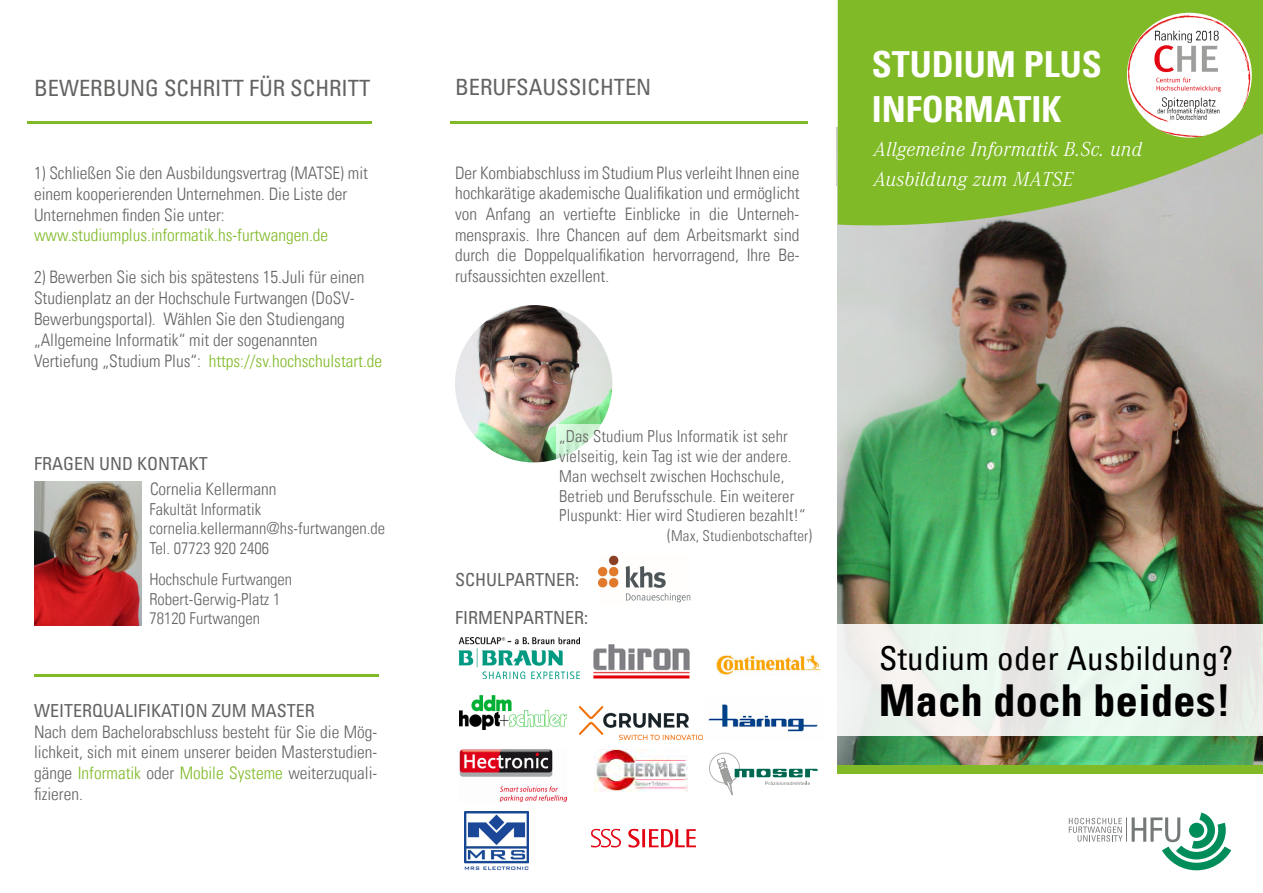
<style>
.page{position:relative;width:1263px;height:893px;background:#fff}
.page>*{position:absolute;margin:0;border:0;box-sizing:border-box;transform-origin:0 0}
.t1{font:44.1px "Univers Com 67 Bold Cond";letter-spacing:.01em;color:#000}
.t2{font:36px/45px "Univers Com 67 Bold Cond";color:#fff}
.t3{font:condensed 33px "Univers Com 57";letter-spacing:.01em;color:#000}
.t4{font:condensed 22.5px "Univers Com 57";color:#636362}
.t5{font:italic 300 21px/30px "Corporate A";letter-spacing:.01em;color:#fff}
.t6{font:condensed 18px "Univers Com 57";color:#636362}
.t7{font:17.25px/20.7px "Univers Com 47 Light Cond";color:#636362}
.t8{font:17.25px "Univers Com 47 Light Cond";color:#80ba27}
.t9{font:16.5px/19.8px "Univers Com 47 Light Cond";letter-spacing:.01em;color:#636362}
.t10{font:15px "Univers Com 47 Light Cond";letter-spacing:.01em;color:#636362}
.s1{color:#80ba27}
.s2{font-size:16.5px}
</style>
<div class="page">
<img style="left:838px;top:225px;width:425px;height:540px">
<svg style="left:838px;top:0;width:425px;height:225px;background:#88ba3b"></svg>
<svg style="left:1069px;top:812px;width:162px;height:58px"></svg>
<img style="left:1127px;top:13px;width:125px;height:125px;border-radius:62px">
<hr style="left:28px;top:121px;width:344px;height:2px;background:#80ba27">
<hr style="left:451px;top:121px;width:357px;height:2px;background:#80ba27">
<img style="left:34px;top:482px;width:107px;height:143px">
<hr style="left:34px;top:674px;width:344px;height:2px;background:#80ba27">
<div style="left:833px;top:624px;width:430px;height:112px;background:linear-gradient(to right,#eff3ef,#e7f0e9)"></div>
<div style="left:838px;top:765px;width:425px;height:9px;background:#80ba27"></div>
<img style="left:455px;top:305px;width:157px;height:157px;border-radius:79px">
<div style="left:556px;top:424px;width:263px;height:72px;background:#fff"></div>
<img style="left:717px;top:654px;width:103px;height:21px">
<div style="left:709px;top:753px;width:31px;height:30px;background:#fff;border:1px solid #b2b2b2;border-radius:50%"></div>
<svg style="left:717px;top:758px;width:101px;height:37px"></svg>
<img style="left:459px;top:638px;width:121px;height:40px">
<img style="left:593px;top:644px;width:97px;height:35px">
<img style="left:579px;top:707px;width:124px;height:32px">
<img style="left:708px;top:704px;width:110px;height:28px">
<img style="left:594px;top:749px;width:93px;height:42px">
<svg style="left:591px;top:829px;width:105px;height:19px"></svg>
<img style="left:459px;top:749px;width:108px;height:52px">
<img style="left:460px;top:696px;width:106px;height:33px">
<img style="left:465px;top:811px;width:64px;height:59px">
<img style="left:598px;top:555px;width:92px;height:48px">
<h3 class="t4" style="left:34px;top:73px;width:338px">BEWERBUNG SCHRITT FÜR SCHRITT</h3>
<h3 class="t4" style="left:455px;top:73px;width:198px">BERUFSAUSSICHTEN</h3>
<p class="t7" style="left:34px;top:163px;width:336px">1) Schließen Sie den Ausbildungsvertrag (MATSE) mit einem kooperierenden Unternehmen. Die Liste der<br>Unternehmen finden Sie unter:</p>
<p class="t8" style="left:34px;top:225px;width:296px">www.studiumplus.informatik.hs-furtwangen.de</p>
<p class="t7" style="left:34px;top:267px;width:350px">2) Bewerben Sie sich bis spätestens 15.Juli für einen Studienplatz an der Hochschule Furtwangen (DoSV-Bewerbungsportal). Wählen Sie den Studiengang „Allgemeine Informatik“ mit der sogenannten Vertiefung „Studium Plus“: <span class="s1">https://sv.hochschulstart.de</span></p>
<p class="t6" style="left:34px;top:452px;width:175px">FRAGEN UND KONTAKT</p>
<p class="t7" style="left:150px;top:478px;width:128px">Cornelia Kellermann</p>
<p class="t9" style="left:149px;top:499px;width:237px">Fakultät Informatik cornelia.kellermann@hs-furtwangen.de<br>Tel. 07723 920 2406</p>
<p class="t9" style="left:149px;top:569px;width:144px">Hochschule Furtwangen<br>Robert-Gerwig-Platz 1<br>78120 Furtwangen</p>
<p class="t6" style="left:34px;top:699px;width:282px">WEITERQUALIFIKATION ZUM MASTER</p>
<p class="t7" style="left:34px;top:721px;width:345px;text-align:justify">Nach dem Bachelorabschluss besteht für Sie die Mög&shy;lichkeit, sich mit einem unserer beiden Masterstudien&shy;gänge <span class="s1">Informatik</span> oder <span class="s1">Mobile Systeme</span> weiterzuquali&shy;fizieren.</p>
<p class="t7" style="left:455px;top:162px;width:346px;text-align:justify">Der Kombiabschluss im Studium Plus verleiht Ihnen eine hochkarätige akademische Qualifikation und ermöglicht von Anfang an vertiefte Einblicke in die Unterneh&shy;menspraxis. Ihre Chancen auf dem Arbeitsmarkt sind durch die Doppelqualifikation hervorragend, Ihre Be&shy;rufsaussichten exzellent.</p>
<p class="t9" style="left:559px;top:426px;width:248px">„Das Studium Plus Informatik ist sehr vielseitig, kein Tag ist wie der andere.<br>Man wechselt zwischen Hochschule, Betrieb und Berufsschule. Ein weiterer Pluspunkt: Hier wird Studieren bezahlt!“</p>
<p class="t10" style="left:667px;top:527px;width:147px"><span class="s2">(</span>Max, Studienbotschafter<span class="s2">)</span></p>
<p class="t6" style="left:455px;top:568px;width:126px">SCHULPARTNER:</p>
<p class="t6" style="left:455px;top:606px;width:135px">FIRMENPARTNER:</p>
<h2 class="t2" style="left:872px;top:42px;width:232px">STUDIUM PLUS<br>INFORMATIK</h2>
<p class="t5" style="left:873px;top:135px;width:270px">Allgemeine Informatik B.Sc. und<br>Ausbildung zum MATSE</p>
<h3 class="t3" style="left:879px;top:638px;width:356px">Studium oder Ausbildung?</h3>
<h1 class="t1" style="left:879px;top:673px;width:353px">Mach doch beides!</h1>
</div>
